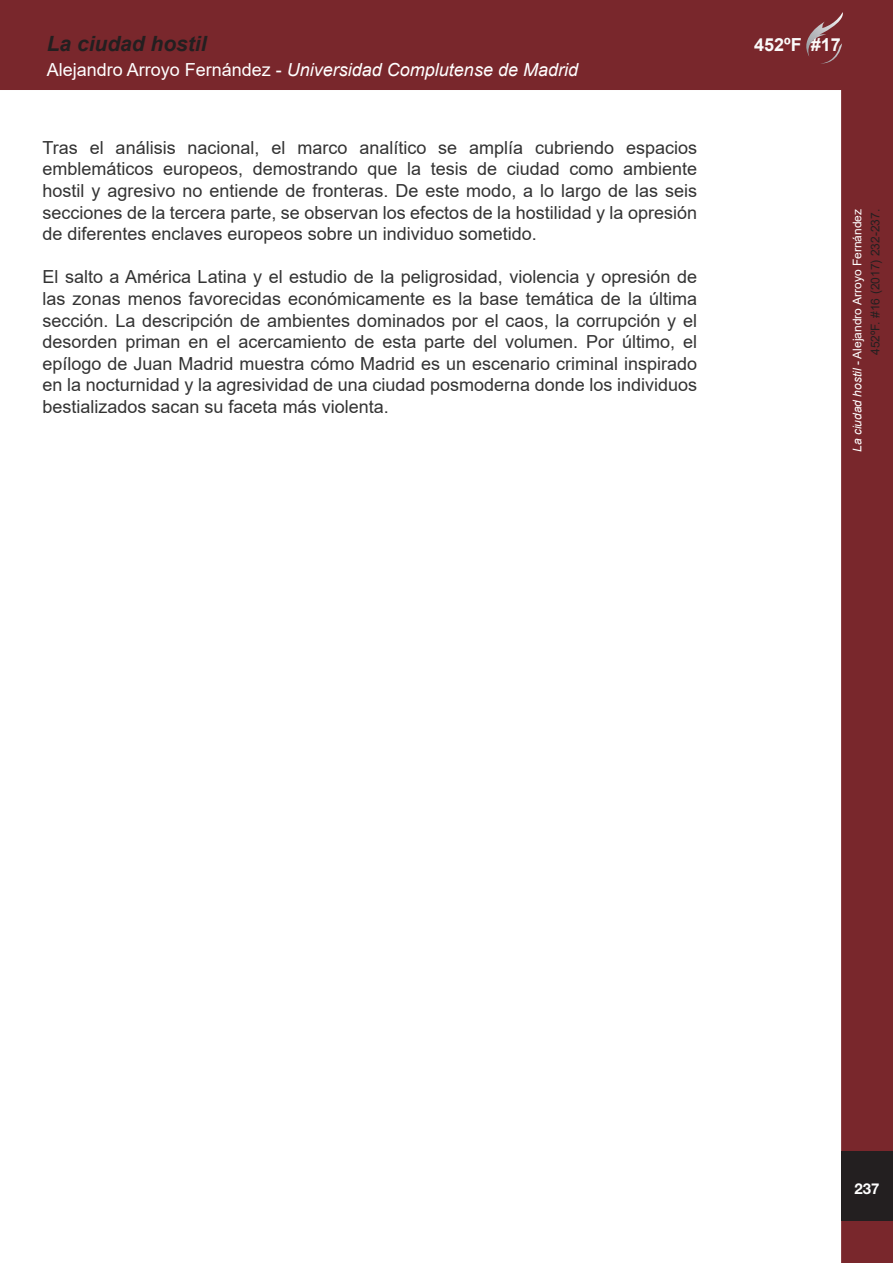
<style>
.page{position:relative;width:893px;height:1263px;background:#fff}
.page>*{position:absolute;margin:0;border:0;box-sizing:border-box;transform-origin:0 0}
.t1{font:italic 700 21px "Arial";color:#231f20}
.t2{font:18px/21.6px "Arial";color:#333;text-align:justify}
.t3{font:italic 18px "Arial";color:#fff}
.t4{font:700 18px "Arial";color:#fafafa}
.t5{font:700 15px "Helvetica Neue";color:#fff}
.t6{font:12px/18px "Arial";color:#fff;text-align:right}
.s1{font-style:normal}
.s2{font-style:italic}
.s3{color:#231f20}
</style>
<div class="page">
<div style="left:843px;top:2px;width:48px;height:1259px;background:#79272c"></div>
<div style="left:841px;top:0;width:52px;height:1263px;border:3px solid #79272c"></div>
<div style="left:841px;top:1151px;width:52px;height:70px;background:#231f20"></div>
<div style="left:0;top:0;width:893px;height:90px;background:#79272c"></div>
<svg style="left:797px;top:12px;width:48px;height:52px;background:#81393d"></svg>
<p class="t1" style="left:47px;top:30px;width:161px">La ciudad hostil</p>
<p class="t3" style="left:47px;top:58px;width:533px"><span class="s1">Alejandro Arroyo Fernández -</span> Universidad Complutense de Madrid</p>
<p class="t2" style="left:43px;top:137px;width:656px">Tras el análisis nacional, el marco analítico se amplía cubriendo espacios emblemáticos europeos, demostrando que la tesis de ciudad como ambiente hostil y agresivo no entiende de fronteras. De este modo, a lo largo de las seis secciones de la tercera parte, se observan los efectos de la hostilidad y la opresión de diferentes enclaves europeos sobre un individuo sometido.</p>
<p class="t2" style="left:43px;top:266px;width:656px">El salto a América Latina y el estudio de la peligrosidad, violencia y opresión de las zonas menos favorecidas económicamente es la base temática de la última sección. La descripción de ambientes dominados por el caos, la corrupción y el desorden priman en el acercamiento de esta parte del volumen. Por último, el epílogo de Juan Madrid muestra cómo Madrid es un escenario criminal inspirado en la nocturnidad y la agresividad de una ciudad posmoderna donde los individuos bestializados sacan su faceta más violenta.</p>
<p class="t4" style="left:754px;top:32px;width:88px">452ºF #17</p>
<p class="t6" style="left:848px;top:452px;width:244px;rotate:-90deg"><span class="s2">La ciudad hostil</span> - Alejandro Arroyo Fernández<br><span class="s3">452ºF. #16 (2017) 232-237.</span></p>
<p class="t5" style="left:854px;top:1179px;width:27px">237</p>
</div>
